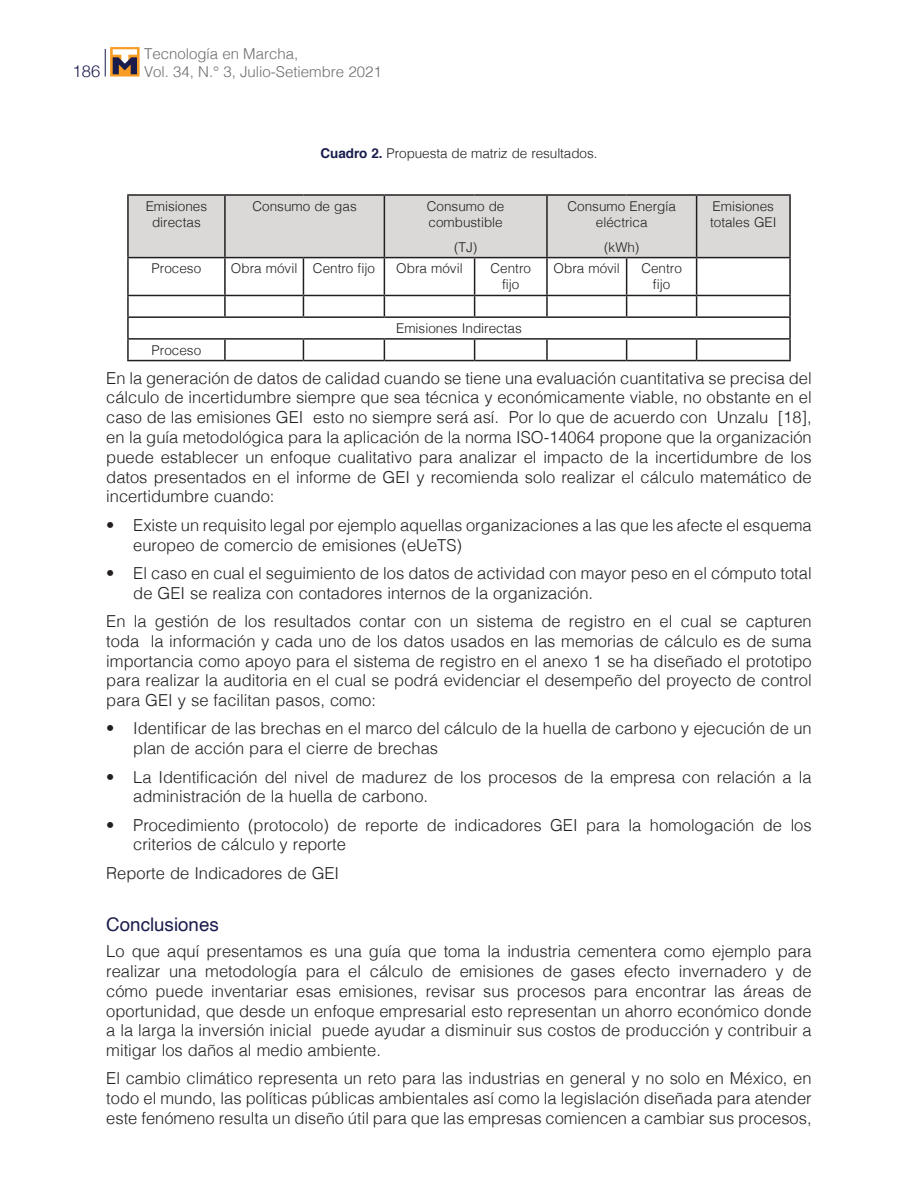
<style>
.page{position:relative;width:918px;height:1188px;background:#fff}
.page>*{position:absolute;margin:0;border:0;box-sizing:border-box;transform-origin:0 0}
.t1{font:18.75px "Helvetica";color:#1a1c4c}
.t2{font:300 16.5px/19.8px "Helvetica";color:#231f20}
.t3{font:300 16.5px "Helvetica Neue";color:#1a1c4c}
.t4{font:300 15px "Helvetica";color:#6c6d70}
.t5{font:300 13.5px/16.2px "Helvetica";color:#231f20;text-align:center}
.s1{font-weight:700;color:#1a1c4c}
</style>
<div class="page">
<svg style="left:105px;top:49px;width:1px;height:28px"></svg>
<svg style="left:110px;top:47px;width:30px;height:30px"></svg>
<svg style="left:113px;top:49px;width:24px;height:25px"></svg>
<div style="left:129px;top:196px;width:660px;height:61px;background:#dad9d8"></div>
<hr style="left:127px;top:194px;width:98px;height:2px;background:#231f20">
<hr style="left:127px;top:196px;width:2px;height:61px;background:#231f20">
<hr style="left:225px;top:194px;width:78px;height:2px;background:#231f20">
<hr style="left:224px;top:196px;width:2px;height:61px;background:#231f20">
<hr style="left:303px;top:194px;width:81px;height:2px;background:#231f20">
<hr style="left:384px;top:194px;width:91px;height:2px;background:#231f20">
<hr style="left:384px;top:196px;width:1px;height:61px;background:#231f20">
<hr style="left:475px;top:194px;width:72px;height:2px;background:#231f20">
<hr style="left:547px;top:194px;width:80px;height:2px;background:#231f20">
<hr style="left:546px;top:196px;width:2px;height:61px;background:#231f20">
<hr style="left:627px;top:194px;width:70px;height:2px;background:#231f20">
<hr style="left:697px;top:194px;width:94px;height:2px;background:#231f20">
<hr style="left:696px;top:196px;width:1px;height:61px;background:#231f20">
<hr style="left:789px;top:196px;width:2px;height:61px;background:#231f20">
<hr style="left:127px;top:257px;width:98px;height:1px;background:#231f20">
<hr style="left:127px;top:258px;width:2px;height:37px;background:#231f20">
<hr style="left:225px;top:257px;width:78px;height:1px;background:#231f20">
<hr style="left:224px;top:258px;width:2px;height:37px;background:#231f20">
<hr style="left:303px;top:257px;width:81px;height:1px;background:#231f20">
<hr style="left:303px;top:258px;width:1px;height:37px;background:#231f20">
<hr style="left:384px;top:257px;width:91px;height:1px;background:#231f20">
<hr style="left:384px;top:258px;width:1px;height:37px;background:#231f20">
<hr style="left:475px;top:257px;width:72px;height:1px;background:#231f20">
<hr style="left:474px;top:258px;width:1px;height:37px;background:#231f20">
<hr style="left:547px;top:257px;width:80px;height:1px;background:#231f20">
<hr style="left:546px;top:258px;width:2px;height:37px;background:#231f20">
<hr style="left:627px;top:257px;width:70px;height:1px;background:#231f20">
<hr style="left:626px;top:258px;width:1px;height:37px;background:#231f20">
<hr style="left:697px;top:257px;width:94px;height:1px;background:#231f20">
<hr style="left:696px;top:258px;width:1px;height:37px;background:#231f20">
<hr style="left:789px;top:258px;width:2px;height:37px;background:#231f20">
<hr style="left:127px;top:295px;width:98px;height:1px;background:#231f20">
<hr style="left:127px;top:296px;width:2px;height:20px;background:#231f20">
<hr style="left:225px;top:295px;width:78px;height:1px;background:#231f20">
<hr style="left:224px;top:296px;width:2px;height:20px;background:#231f20">
<hr style="left:303px;top:295px;width:81px;height:1px;background:#231f20">
<svg style="left:303px;top:296px;width:1px;height:20px"></svg>
<hr style="left:384px;top:295px;width:91px;height:1px;background:#231f20">
<svg style="left:384px;top:296px;width:1px;height:20px"></svg>
<hr style="left:475px;top:295px;width:72px;height:1px;background:#231f20">
<svg style="left:474px;top:296px;width:1px;height:20px"></svg>
<hr style="left:547px;top:295px;width:80px;height:1px;background:#231f20">
<hr style="left:546px;top:296px;width:2px;height:20px;background:#231f20">
<hr style="left:627px;top:295px;width:70px;height:1px;background:#231f20">
<svg style="left:626px;top:296px;width:1px;height:20px"></svg>
<hr style="left:697px;top:295px;width:94px;height:1px;background:#231f20">
<svg style="left:696px;top:296px;width:1px;height:20px"></svg>
<hr style="left:789px;top:296px;width:2px;height:20px;background:#231f20">
<hr style="left:127px;top:316px;width:98px;height:2px;background:#231f20">
<hr style="left:127px;top:318px;width:2px;height:20px;background:#231f20">
<hr style="left:225px;top:316px;width:78px;height:2px;background:#231f20">
<hr style="left:303px;top:316px;width:81px;height:2px;background:#231f20">
<hr style="left:384px;top:316px;width:91px;height:2px;background:#231f20">
<hr style="left:475px;top:316px;width:72px;height:2px;background:#231f20">
<hr style="left:547px;top:316px;width:80px;height:2px;background:#231f20">
<hr style="left:627px;top:316px;width:70px;height:2px;background:#231f20">
<hr style="left:697px;top:316px;width:94px;height:2px;background:#231f20">
<hr style="left:789px;top:318px;width:2px;height:20px;background:#231f20">
<hr style="left:127px;top:338px;width:98px;height:2px;background:#231f20">
<hr style="left:127px;top:340px;width:2px;height:20px;background:#231f20">
<hr style="left:225px;top:338px;width:78px;height:2px;background:#231f20">
<hr style="left:224px;top:340px;width:2px;height:20px;background:#231f20">
<hr style="left:303px;top:338px;width:81px;height:2px;background:#231f20">
<svg style="left:303px;top:340px;width:1px;height:20px"></svg>
<hr style="left:384px;top:338px;width:91px;height:2px;background:#231f20">
<svg style="left:384px;top:340px;width:1px;height:20px"></svg>
<hr style="left:475px;top:338px;width:72px;height:2px;background:#231f20">
<svg style="left:474px;top:340px;width:1px;height:20px"></svg>
<hr style="left:547px;top:338px;width:80px;height:2px;background:#231f20">
<hr style="left:546px;top:340px;width:2px;height:20px;background:#231f20">
<hr style="left:627px;top:338px;width:70px;height:2px;background:#231f20">
<svg style="left:626px;top:340px;width:1px;height:20px"></svg>
<hr style="left:697px;top:338px;width:94px;height:2px;background:#231f20">
<svg style="left:696px;top:340px;width:1px;height:20px"></svg>
<hr style="left:789px;top:340px;width:2px;height:20px;background:#231f20">
<hr style="left:127px;top:360px;width:98px;height:1px;background:#231f20">
<hr style="left:225px;top:360px;width:78px;height:1px;background:#231f20">
<hr style="left:303px;top:360px;width:81px;height:1px;background:#231f20">
<hr style="left:384px;top:360px;width:91px;height:1px;background:#231f20">
<hr style="left:475px;top:360px;width:72px;height:1px;background:#231f20">
<hr style="left:547px;top:360px;width:80px;height:1px;background:#231f20">
<hr style="left:627px;top:360px;width:70px;height:1px;background:#231f20">
<hr style="left:697px;top:360px;width:94px;height:1px;background:#231f20">
<p class="t4" style="left:144px;top:40px;width:156px">Tecnología en Marcha,</p>
<p class="t3" style="left:73px;top:57px;width:29px">186</p>
<p class="t4" style="left:144px;top:58px;width:239px">Vol. 34, N.° 3, Julio-Setiembre 2021</p>
<p class="t5" style="left:321px;top:145px;width:278px"><span class="s1">Cuadro 2.</span> Propuesta de matriz de resultados.</p>
<p class="t5" style="left:146px;top:197px;width:63px">Emisiones directas</p>
<p class="t5" style="left:253px;top:197px;width:106px">Consumo de gas</p>
<p class="t5" style="left:427px;top:197px;width:79px;text-align:left">Consumo de combustible</p>
<p class="t5" style="left:454px;top:238px;width:25px">(TJ)</p>
<p class="t5" style="left:568px;top:197px;width:110px">Consumo Energía eléctrica</p>
<p class="t5" style="left:604px;top:238px;width:37px">(kWh)</p>
<p class="t5" style="left:710px;top:197px;width:68px;text-align:left">Emisiones totales GEI</p>
<p class="t5" style="left:152px;top:259px;width:51px">Proceso</p>
<p class="t5" style="left:231px;top:259px;width:145px">Obra móvil Centro fijo</p>
<p class="t5" style="left:396px;top:259px;width:68px">Obra móvil</p>
<p class="t5" style="left:491px;top:259px;width:42px">Centro fijo</p>
<p class="t5" style="left:554px;top:259px;width:68px">Obra móvil</p>
<p class="t5" style="left:641px;top:259px;width:42px">Centro fijo</p>
<p class="t5" style="left:396px;top:319px;width:127px">Emisiones Indirectas</p>
<p class="t5" style="left:152px;top:341px;width:51px">Proceso</p>
<p class="t2" style="left:106px;top:367px;width:707px;text-align:justify">En la generación de datos de calidad cuando se tiene una evaluación cuantitativa se precisa del cálculo de incertidumbre siempre que sea técnica y económicamente viable, no obstante en el caso de las emisiones GEI esto no siempre será así. Por lo que de acuerdo con Unzalu [18], en la guía metodológica para la aplicación de la norma ISO-14064 propone que la organización puede establecer un enfoque cualitativo para analizar el impacto de la incertidumbre de los datos presentados en el informe de GEI y recomienda solo realizar el cálculo matemático de incertidumbre cuando:</p>
<p class="t2" style="left:133px;top:514px;width:680px;text-indent:-27px">• Existe un requisito legal por ejemplo aquellas organizaciones a las que les afecte el esquema europeo de comercio de emisiones (eUeTS)</p>
<p class="t2" style="left:133px;top:562px;width:680px;text-indent:-27px">• El caso en cual el seguimiento de los datos de actividad con mayor peso en el cómputo total de GEI se realiza con contadores internos de la organización.</p>
<p class="t2" style="left:106px;top:610px;width:707px;text-align:justify">En la gestión de los resultados contar con un sistema de registro en el cual se capturen toda la información y cada uno de los datos usados en las memorias de cálculo es de suma importancia como apoyo para el sistema de registro en el anexo 1 se ha diseñado el prototipo para realizar la auditoria en el cual se podrá evidenciar el desempeño del proyecto de control para GEI y se facilitan pasos, como:</p>
<p class="t2" style="left:133px;top:717px;width:680px;text-indent:-27px">• Identificar de las brechas en el marco del cálculo de la huella de carbono y ejecución de un plan de acción para el cierre de brechas</p>
<p class="t2" style="left:133px;top:766px;width:680px;text-indent:-27px">• La Identificación del nivel de madurez de los procesos de la empresa con relación a la administración de la huella de carbono.</p>
<p class="t2" style="left:133px;top:814px;width:680px;text-indent:-27px">• Procedimiento (protocolo) de reporte de indicadores GEI para la homologación de los criterios de cálculo y reporte</p>
<p class="t2" style="left:106px;top:862px;width:234px">Reporte de Indicadores de GEI</p>
<p class="t1" style="left:106px;top:910px;width:114px">Conclusiones</p>
<p class="t2" style="left:106px;top:940px;width:707px;text-align:justify">Lo que aquí presentamos es una guía que toma la industria cementera como ejemplo para realizar una metodología para el cálculo de emisiones de gases efecto invernadero y de cómo puede inventariar esas emisiones, revisar sus procesos para encontrar las áreas de oportunidad, que desde un enfoque empresarial esto representan un ahorro económico donde a la larga la inversión inicial puede ayudar a disminuir sus costos de producción y contribuir a mitigar los daños al medio ambiente.</p>
<p class="t2" style="left:106px;top:1068px;width:707px;text-align:justify">El cambio climático representa un reto para las industrias en general y no solo en México, en todo el mundo, las políticas públicas ambientales así como la legislación diseñada para atender este fenómeno resulta un diseño útil para que las empresas comiencen a cambiar sus procesos,</p>
</div>
